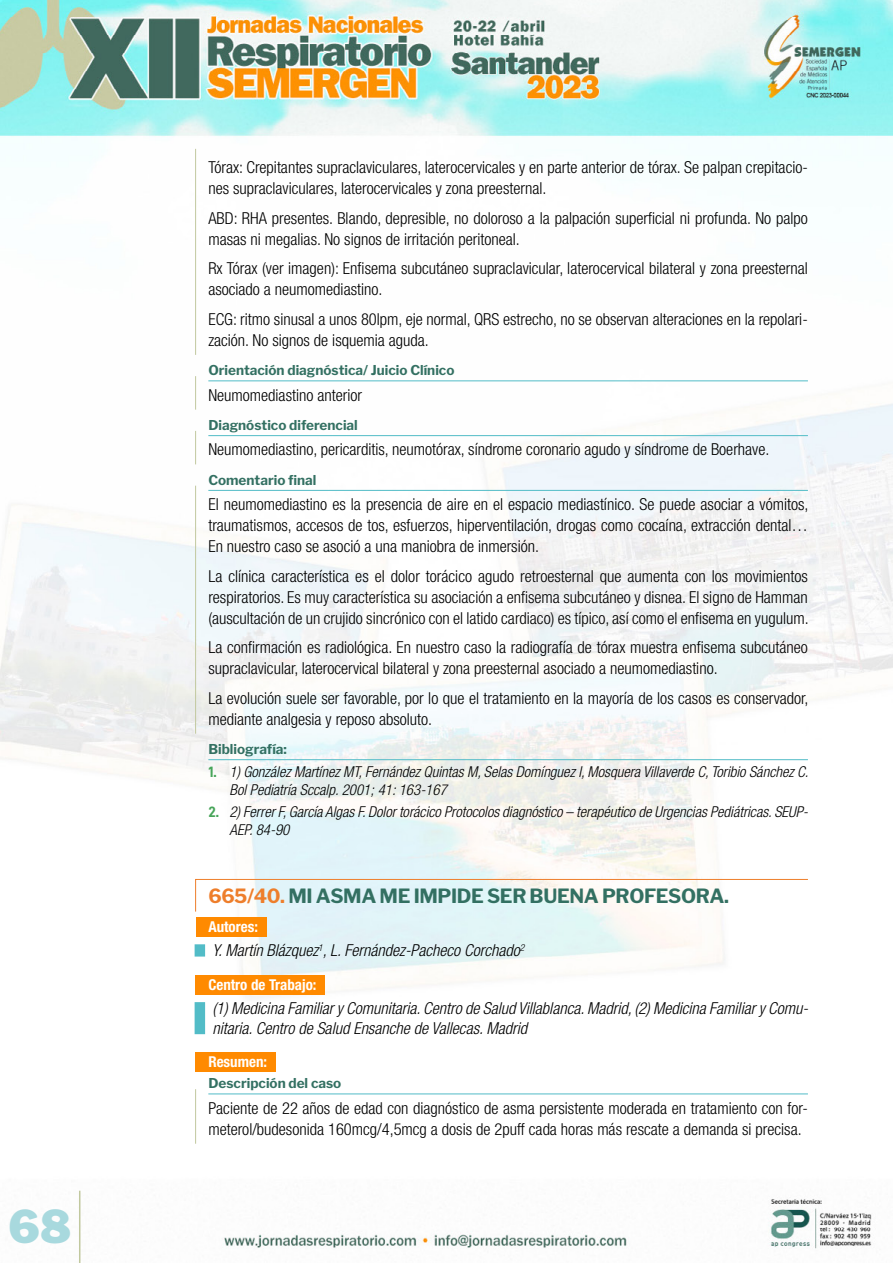
<style>
.page{position:relative;width:893px;height:1263px;background:#fff}
.page>*{position:absolute;margin:0;border:0;box-sizing:border-box;transform-origin:0 0}
.t1{font:900 45px "Libre Franklin";color:#a8d9de}
.t2{font:700 19.5px "Libre Franklin";letter-spacing:-.02em;color:#337062}
.t3{font:300 condensed 16.5px/21px "Helvetica Neue LT Std";color:#000}
.t4{font:italic 300 condensed 16.5px/19.8px "Helvetica Neue LT Std";color:#000}
.t5{font:italic 300 condensed 15px/18px "Helvetica Neue LT Std";color:#000}
.t6{font:700 condensed 15px "Helvetica Neue LT Std";color:#fff}
.t7{font:700 13.5px "Libre Franklin";color:#337062}
.s1{font-family:"D DIN Bold";font-weight:400;font-style:normal;font-stretch:normal;color:#48a55a}
.s2{color:#ee7e2b}
</style>
<div class="page">
<img style="left:0;top:0;width:893px;height:1263px">
<hr style="left:79px;top:1191px;width:1px;height:72px;background:#c1c89e">
<hr style="left:195px;top:149px;width:1px;height:206px;background:#c1c89e">
<hr style="left:208px;top:380px;width:600px;height:1px;background:#52bcc7">
<hr style="left:195px;top:376px;width:1px;height:34px;background:#c1c89e">
<hr style="left:208px;top:435px;width:600px;height:1px;background:#52bcc7">
<hr style="left:195px;top:431px;width:1px;height:33px;background:#c1c89e">
<hr style="left:208px;top:490px;width:600px;height:1px;background:#52bcc7">
<hr style="left:195px;top:486px;width:1px;height:248px;background:#c1c89e">
<hr style="left:208px;top:759px;width:600px;height:1px;background:#52bcc7">
<svg style="left:195px;top:879px;width:614px;height:33px"></svg>
<div style="left:196px;top:917px;width:71px;height:19px;background:#ff8a00"></div>
<div style="left:195px;top:944px;width:10px;height:12px;background:#52bcc7"></div>
<div style="left:196px;top:975px;width:129px;height:19px;background:#ff8a00"></div>
<div style="left:195px;top:1002px;width:10px;height:32px;background:#52bcc7"></div>
<div style="left:196px;top:1052px;width:80px;height:20px;background:#ff8a00"></div>
<hr style="left:208px;top:1093px;width:600px;height:1px;background:#52bcc7">
<hr style="left:195px;top:1089px;width:1px;height:55px;background:#c1c89e">
<h1 class="t1" style="left:8px;top:1199px;width:64px">68</h1>
<p class="t3" style="left:208px;top:157px;width:601px">Tórax: Crepitantes supraclaviculares, laterocervicales y en parte anterior de tórax. Se palpan crepitacio&shy;nes supraclaviculares, laterocervicales y zona preesternal.</p>
<p class="t3" style="left:208px;top:207px;width:601px">ABD: RHA presentes. Blando, depresible, no doloroso a la palpación superficial ni profunda. No palpo masas ni megalias. No signos de irritación peritoneal.</p>
<p class="t3" style="left:208px;top:258px;width:601px">Rx Tórax (ver imagen): Enfisema subcutáneo supraclavicular, laterocervical bilateral y zona preesternal asociado a neumomediastino.</p>
<p class="t3" style="left:208px;top:308px;width:601px">ECG: ritmo sinusal a unos 80lpm, eje normal, QRS estrecho, no se observan alteraciones en la repolari&shy;zación. No signos de isquemia aguda.</p>
<p class="t7" style="left:208px;top:362px;width:248px">Orientación diagnóstica/ Juicio Clínico</p>
<p class="t3" style="left:208px;top:384px;width:155px">Neumomediastino anterior</p>
<p class="t7" style="left:208px;top:417px;width:151px">Diagnóstico diferencial</p>
<p class="t3" style="left:208px;top:439px;width:562px">Neumomediastino, pericarditis, neumotórax, síndrome coronario agudo y síndrome de Boerhave.</p>
<p class="t7" style="left:208px;top:472px;width:110px">Comentario final</p>
<p class="t3" style="left:208px;top:494px;width:602px;text-align:justify">El neumomediastino es la presencia de aire en el espacio mediastínico. Se puede asociar a vómitos, traumatismos, accesos de tos, esfuerzos, hiperventilación, drogas como cocaína, extracción dental… En nuestro caso se asoció a una maniobra de inmersión.</p>
<p class="t3" style="left:208px;top:565px;width:602px;text-align:justify">La clínica característica es el dolor torácico agudo retroesternal que aumenta con los movimientos respiratorios. Es muy característica su asociación a enfisema subcutáneo y disnea. El signo de Hamman (auscultación de un crujido sincrónico con el latido cardiaco) es típico, así como el enfisema en yugulum.</p>
<p class="t3" style="left:208px;top:637px;width:601px">La confirmación es radiológica. En nuestro caso la radiografía de tórax muestra enfisema subcutáneo supraclavicular, laterocervical bilateral y zona preesternal asociado a neumomediastino.</p>
<p class="t3" style="left:208px;top:687px;width:602px">La evolución suele ser favorable, por lo que el tratamiento en la mayoría de los casos es conservador, mediante analgesia y reposo absoluto.</p>
<p class="t7" style="left:208px;top:741px;width:80px">Bibliografía:</p>
<p class="t5" style="left:230px;top:762px;width:580px;text-indent:-21px"><span class="s1">1.</span> 1) Gonzá lez Martínez MT, Ferná ndez Quintas M, Selas Domínguez I, Mosquera Villaverde C, Toribio Sá nchez C.<br>Bol Pediatría Sccalp. 2001; 41: 163-167</p>
<p class="t5" style="left:230px;top:803px;width:580px;text-indent:-21px"><span class="s1">2.</span> 2) Ferrer F, García Algas F. Dolor torácico Protocolos diagnóstico – terapéutico de Urgencias Pediátricas. SEUP-<br>AEP. 84-90</p>
<p class="t2" style="left:208px;top:884px;width:522px"><span class="s2">665/40.</span> MI ASMA ME IMPIDE SER BUENA PROFESORA.</p>
<p class="t6" style="left:208px;top:918px;width:51px">Autores:</p>
<p class="t4" style="left:213px;top:941px;width:313px">Y. Martín Blázquez<sup>1</sup>, L. Fernández-Pacheco Corchado<sup>2</sup></p>
<p class="t6" style="left:208px;top:975px;width:110px">Centro de Trabajo:</p>
<p class="t4" style="left:213px;top:998px;width:597px">(1) Medicina Familiar y Comunitaria. Centro de Salud Villablanca. Madrid, (2) Medicina Familiar y Comu&shy;nitaria. Centro de Salud Ensanche de Vallecas. Madrid</p>
<p class="t6" style="left:208px;top:1053px;width:60px">Resumen:</p>
<p class="t7" style="left:208px;top:1075px;width:134px">Descripción del caso</p>
<p class="t3" style="left:208px;top:1097px;width:601px">Paciente de 22 años de edad con diagnóstico de asma persistente moderada en tratamiento con for&shy;meterol/budesonida 160mcg/4,5mcg a dosis de 2puff cada horas más rescate a demanda si precisa.</p>
</div>
